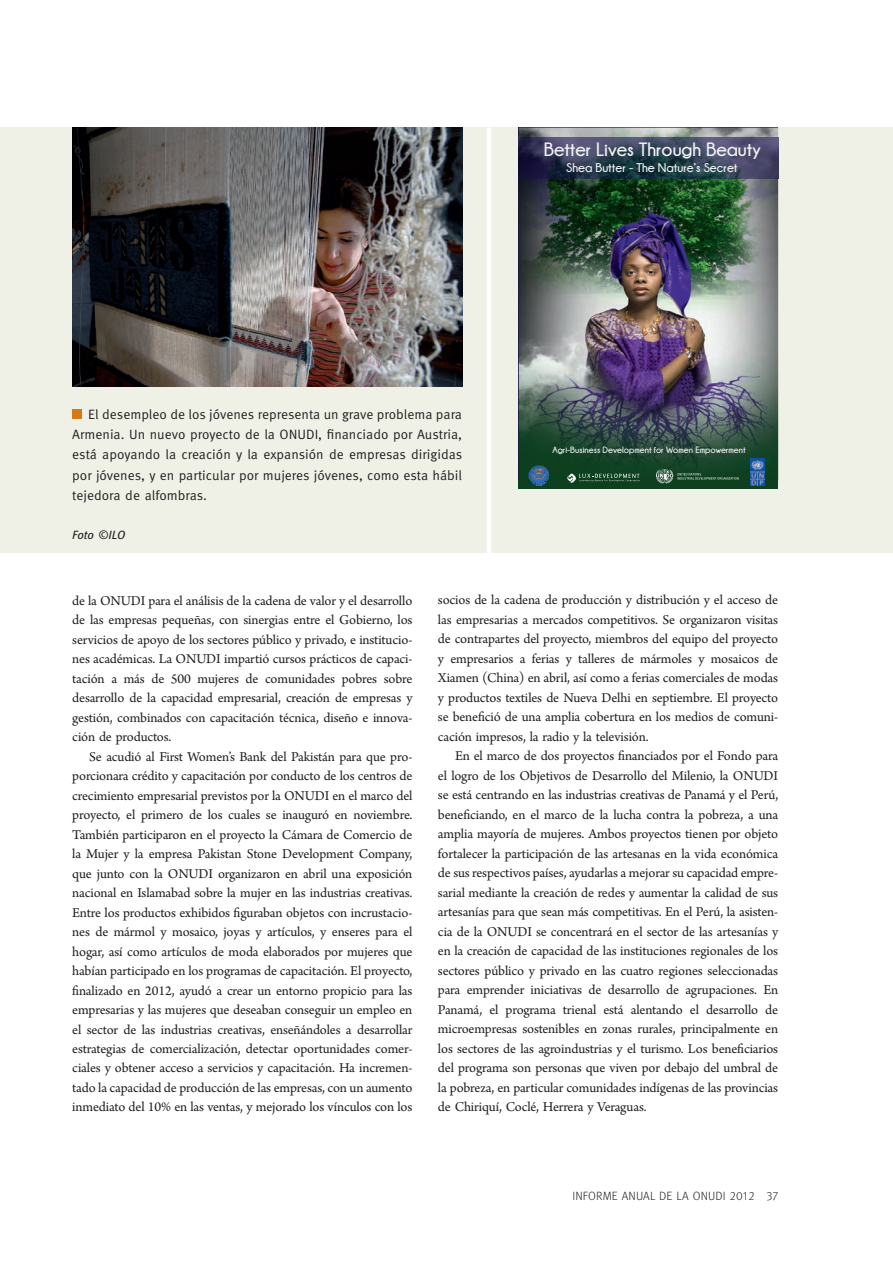
<style>
.page{position:relative;width:893px;height:1263px;background:#fff}
.page>*{position:absolute;margin:0;border:0;box-sizing:border-box;transform-origin:0 0}
.t1{font:700 19.2px "Champagne&Limousines";color:#f0f2f2}
.t2{font:14.25px/19.5px "Arno Pro";letter-spacing:-.01em;color:#231f20;text-align:justify}
.t3{font:13.5px/20.2px "Meta OT Norm";letter-spacing:-.005em;color:#231f20}
.t4{font:700 12.6px "Champagne&Limousines";color:#f0f2f2}
.t5{font:300 12px "Meta OT";letter-spacing:.01em;color:#231f20}
.t6{font:italic 12px "Meta OT";letter-spacing:-.005em;color:#231f20}
.t7{font:700 9.15px "Champagne&Limousines";color:#f0f2f2}
</style>
<div class="page">
<div style="left:0;top:128px;width:893px;height:425px;background:#eff1e7"></div>
<div style="left:72px;top:410px;width:10px;height:9px;background:#d57918"></div>
<img style="left:72px;top:128px;width:390px;height:258px">
<img style="left:519px;top:128px;width:259px;height:353px">
<div style="left:519px;top:481px;width:259px;height:8px;background:#0e3f1e"></div>
<svg style="left:656px;top:469px;width:83px;height:15px"></svg>
<img style="left:529px;top:465px;width:20px;height:20px">
<img style="left:751px;top:459px;width:13px;height:26px">
<img style="left:519px;top:138px;width:259px;height:40px">
<svg style="left:567px;top:474px;width:73px;height:9px"></svg>
<hr style="left:487px;top:128px;width:4px;height:425px;background:#fff">
<h1 class="t1" style="left:544px;top:139px;width:219px">Better Lives Through Beauty</h1>
<p class="t4" style="left:566px;top:161px;width:173px">Shea Butter - The Nature’s Secret</p>
<p class="t3" style="left:72px;top:404px;width:391px;text-indent:9px">El desempleo de los jóvenes representa un grave problema para<br>Armenia. U n nuevo proyecto de la ONU</p>
<p class="t3" style="left:72px;top:425px;width:391px;text-align:justify;text-indent:234px">DI, financiado por Austria, está apoyando la creación y la expansión de empresas dirigidas por jóvenes, y en particular por mujeres jóvenes, como esta hábil tejedora de alfombras.</p>
<p class="t6" style="left:72px;top:528px;width:54px">Foto ©ILO</p>
<p class="t7" style="left:552px;top:445px;width:195px">Agri-Business Development for Women Empowerment</p>
<p class="t2" style="left:72px;top:591px;width:342px">de la ONUDI para el análisis de la cadena de valor y el desarrollo de las empresas pequeñas, con sinergias entre el Gobierno, los servicios de apoyo de los sectores público y privado, e institucio&shy;nes académicas. La ONUDI impartió cursos prácticos de capaci&shy;tación a más de 500 mujeres de comunidades pobres sobre desarrollo de la capacidad empresarial, creación de empresas y gestión, combinados con capacitación técnica, diseño e innova&shy;ción de productos.</p>
<p class="t2" style="left:72px;top:747px;width:342px;text-indent:17px">Se acudió al First Women’s Bank del Pakistán para que pro&shy;porcionara crédito y capacitación por conducto de los centros de crecimiento empresarial previstos por la ONUDI en el marco del proyecto, el primero de los cuales se inauguró en noviembre.<br>También participaron en el proyecto la Cámara de Comercio de la Mujer y la empresa Pakistan Stone Development Company, que junto con la ONUDI organizaron en abril una exposición nacional en Islamabad sobre la mujer en las industrias creativas.<br>Entre los productos exhibidos figuraban objetos con incrustacio&shy;nes de mármol y mosaico, joyas y artículos, y enseres para el hogar, así como artículos de moda elaborados por mujeres que habían participado en los programas de capacitación. El proyecto, finalizado en 2012, ayudó a crear un entorno propicio para las empresarias y las mujeres que deseaban conseguir un empleo en el sector de las industrias creativas, enseñándoles a desarrollar estrategias de comercialización, detectar oportunidades comer&shy;ciales y obtener acceso a servicios y capacitación. Ha incremen&shy;tado la capacidad de producción de las empresas, con un aumento inmediato del 10% en las ventas, y mejorado los vínculos con los</p>
<p class="t2" style="left:438px;top:591px;width:342px">socios de la cadena de producción y distribución y el acceso de las empresarias a mercados competitivos. Se organizaron visitas de contrapartes del proyecto, miembros del equipo del proyecto y empresarios a ferias y talleres de mármoles y mosaicos de Xiamen (China) en abril, así como a ferias comerciales de modas y productos textiles de Nueva Delhi en septiembre. El proyecto se benefició de una amplia cobertura en los medios de comuni&shy;cación impresos, la radio y la televisión.</p>
<p class="t2" style="left:438px;top:747px;width:342px;text-indent:17px">En el marco de dos proyectos financiados por el Fondo para el logro de los Objetivos de Desarrollo del Milenio, la ONUDI se está centrando en las industrias creativas de Panamá y el Perú, beneficiando, en el marco de la lucha contra la pobreza, a una amplia mayoría de mujeres. Ambos proyectos tienen por objeto fortalecer la participación de las artesanas en la vida económica de sus respectivos países, ayudarlas a mejorar su capacidad empre&shy;sarial mediante la creación de redes y aumentar la calidad de sus artesanías para que sean más competitivas. En el Perú, la asisten&shy;cia de la ONUDI se concentrará en el sector de las artesanías y en la creación de capacidad de las instituciones regionales de los sectores público y privado en las cuatro regiones seleccionadas para emprender iniciativas de desarrollo de agrupaciones. En Panamá, el programa trienal está alentando el desarrollo de microempresas sostenibles en zonas rurales, principalmente en los sectores de las agroindustrias y el turismo. Los beneficiarios del programa son personas que viven por debajo del umbral de la pobreza, en particular comunidades indígenas de las provincias de Chiriquí, Coclé, Herrera y Veraguas.</p>
<p class="t5" style="left:572px;top:1188px;width:207px">INFORME ANUAL DE LA ONUDI 2012 37</p>
</div>
